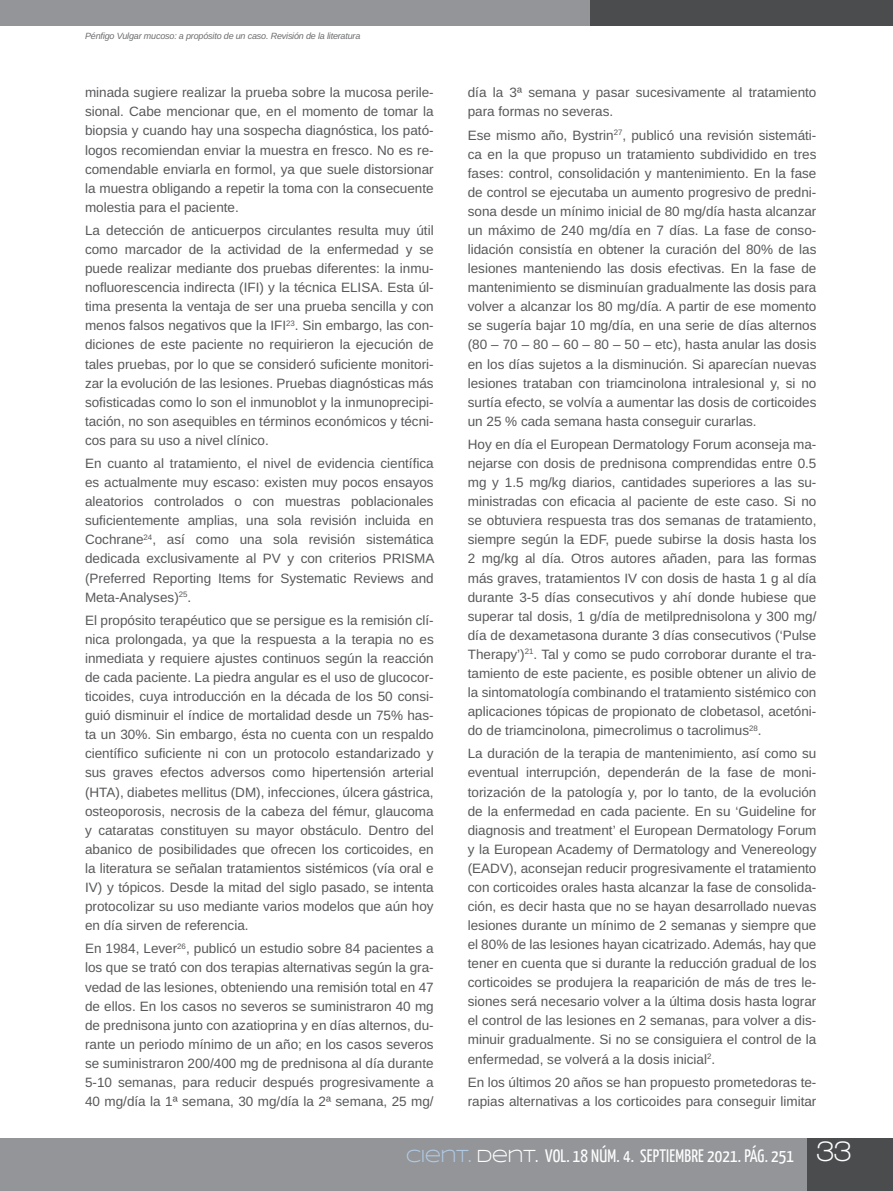
<style>
.page{position:relative;width:893px;height:1191px;background:#fff}
.page>*{position:absolute;margin:0;border:0;box-sizing:border-box;transform-origin:0 0}
.t1{font:700 30px "Walkway";color:#fff}
.t2{font:18px "Yanone Kaffeesatz";letter-spacing:.01em;color:#fff}
.t3{font:13.5px/19px "Arimo";color:#57585a;text-align:justify}
.t4{font:italic 9px "Arimo";letter-spacing:-.02em;color:#6c6d70}
.s1{font-family:"Syncopate";color:#b1cae5}
.s2{font-family:"Syncopate"}
</style>
<div class="page">
<div style="left:0;top:1138px;width:893px;height:53px;background:#939598"></div>
<div style="left:808px;top:1138px;width:85px;height:53px;background:#4b4c4d"></div>
<div style="left:0;top:0;width:893px;height:25px;background:#939598"></div>
<div style="left:591px;top:0;width:302px;height:25px;background:#4b4c4d"></div>
<p class="t4" style="left:85px;top:29px;width:277px">Pénfigo Vulgar mucoso: a propósito de un caso. Revisión de la literatura</p>
<p class="t3" style="left:85px;top:83px;width:350px">minada sugiere realizar la prueba sobre la mucosa perile&shy;sional. Cabe mencionar que, en el momento de tomar la biopsia y cuando hay una sospecha diagnóstica, los pató&shy;logos recomiendan enviar la muestra en fresco. No es re&shy;comendable enviarla en formol, ya que suele distorsionar la muestra obligando a repetir la toma con la consecuente molestia para el paciente.</p>
<p class="t3" style="left:85px;top:221px;width:350px">La detección de anticuerpos circulantes resulta muy útil como marcador de la actividad de la enfermedad y se puede realizar mediante dos pruebas diferentes: la inmu&shy;nofluorescencia indirecta (IFI) y la técnica ELISA. Esta úl&shy;tima presenta la ventaja de ser una prueba sencilla y con menos falsos negativos que la IFI<sup>23</sup>. Sin embargo, las con&shy;diciones de este paciente no requirieron la ejecución de tales pruebas, por lo que se consideró suficiente monitori&shy;zar la evolución de las lesiones. Pruebas diagnósticas más sofisticadas como lo son el inmunoblot y la inmunoprecipi&shy;tación, no son asequibles en términos económicos y técni&shy;cos para su uso a nivel clínico.</p>
<p class="t3" style="left:85px;top:454px;width:351px">En cuanto al tratamiento, el nivel de evidencia científica es actualmente muy escaso: existen muy pocos ensayos aleatorios controlados o con muestras poblacionales suficientemente amplias, una sola revisión incluida en Cochrane<sup>24</sup>, así como una sola revisión sistemática dedicada exclusivamente al PV y con criterios PRISMA (Preferred Reporting Items for Systematic Reviews and Meta-Analyses)<sup>25</sup>.</p>
<p class="t3" style="left:85px;top:611px;width:350px">El propósito terapéutico que se persigue es la remisión clí&shy;nica prolongada, ya que la respuesta a la terapia no es inmediata y requiere ajustes continuos según la reacción de cada paciente. La piedra angular es el uso de glucocor&shy;ticoides, cuya introducción en la década de los 50 consi&shy;guió disminuir el índice de mortalidad desde un 75% has&shy;ta un 30%. Sin embargo, ésta no cuenta con un respaldo científico suficiente ni con un protocolo estandarizado y sus graves efectos adversos como hipertensión arterial (HTA), diabetes mellitus (DM), infecciones, úlcera gástrica, osteoporosis, necrosis de la cabeza del fémur, glaucoma y cataratas constituyen su mayor obstáculo. Dentro del abanico de posibilidades que ofrecen los corticoides, en la literatura se señalan tratamientos sistémicos (vía oral e IV) y tópicos. Desde la mitad del siglo pasado, se intenta protocolizar su uso mediante varios modelos que aún hoy en día sirven de referencia.</p>
<p class="t3" style="left:85px;top:939px;width:350px">En 1984, Lever<sup>26</sup>, publicó un estudio sobre 84 pacientes a los que se trató con dos terapias alternativas según la gra&shy;vedad de las lesiones, obteniendo una remisión total en 47 de ellos. En los casos no severos se suministraron 40 mg de prednisona junto con azatioprina y en días alternos, du&shy;rante un periodo mínimo de un año; en los casos severos se suministraron 200/400 mg de prednisona al día durante 5-10 semanas, para reducir después progresivamente a 40 mg/día la 1ª semana, 30 mg/día la 2ª semana, 25 mg/</p>
<p class="t3" style="left:468px;top:83px;width:350px">día la 3ª semana y pasar sucesivamente al tratamiento para formas no severas.</p>
<p class="t3" style="left:468px;top:126px;width:350px">Ese mismo año, Bystrin<sup>27</sup>, publicó una revisión sistemáti&shy;ca en la que propuso un tratamiento subdividido en tres fases: control, consolidación y mantenimiento. En la fase de control se ejecutaba un aumento progresivo de predni&shy;sona desde un mínimo inicial de 80 mg/día hasta alcanzar un máximo de 240 mg/día en 7 días. La fase de conso&shy;lidación consistía en obtener la curación del 80% de las lesiones manteniendo las dosis efectivas. En la fase de mantenimiento se disminuían gradualmente las dosis para volver a alcanzar los 80 mg/día. A partir de ese momento se sugería bajar 10 mg/día, en una serie de días alternos (80 – 70 – 80 – 60 – 80 – 50 – etc), hasta anular las dosis en los días sujetos a la disminución. Si aparecían nuevas lesiones trataban con triamcinolona intralesional y, si no surtía efecto, se volvía a aumentar las dosis de corticoides un 25 % cada semana hasta conseguir curarlas.</p>
<p class="t3" style="left:468px;top:435px;width:350px">Hoy en día el European Dermatology Forum aconseja ma&shy;nejarse con dosis de prednisona comprendidas entre 0.5 mg y 1.5 mg/kg diarios, cantidades superiores a las su&shy;ministradas con eficacia al paciente de este caso. Si no se obtuviera respuesta tras dos semanas de tratamiento, siempre según la EDF, puede subirse la dosis hasta los 2 mg/kg al día. Otros autores añaden, para las formas más graves, tratamientos IV con dosis de hasta 1 g al día durante 3-5 días consecutivos y ahí donde hubiese que superar tal dosis, 1 g/día de metilprednisolona y 300 mg/ día de dexametasona durante 3 días consecutivos (‘Pulse Therapy’)<sup>21</sup>. Tal y como se pudo corroborar durante el tra&shy;tamiento de este paciente, es posible obtener un alivio de la sintomatología combinando el tratamiento sistémico con aplicaciones tópicas de propionato de clobetasol, acetóni&shy;do de triamcinolona, pimecrolimus o tacrolimus<sup>28</sup>.</p>
<p class="t3" style="left:468px;top:744px;width:350px">La duración de la terapia de mantenimiento, así como su eventual interrupción, dependerán de la fase de moni&shy;torización de la patología y, por lo tanto, de la evolución de la enfermedad en cada paciente. En su ‘Guideline for diagnosis and treatment’ el European Dermatology Forum y la European Academy of Dermatology and Venereology (EADV), aconsejan reducir progresivamente el tratamiento con corticoides orales hasta alcanzar la fase de consolida&shy;ción, es decir hasta que no se hayan desarrollado nuevas lesiones durante un mínimo de 2 semanas y siempre que el 80% de las lesiones hayan cicatrizado. Además, hay que tener en cuenta que si durante la reducción gradual de los corticoides se produjera la reaparición de más de tres le&shy;siones será necesario volver a la última dosis hasta lograr el control de las lesiones en 2 semanas, para volver a dis&shy;minuir gradualmente. Si no se consiguiera el control de la enfermedad, se volverá a la dosis inicial<sup>2</sup>.</p>
<p class="t3" style="left:468px;top:1073px;width:350px">En los últimos 20 años se han propuesto prometedoras te&shy;rapias alternativas a los corticoides para conseguir limitar</p>
<h2 class="t2" style="left:406px;top:1144px;width:390px"><span class="s1">CIENT.</span> <span class="s2">DENT.</span> VOL. 18 NÚM. 4. SEPTIEMBRE 2021. PÁG. 251</h2>
<h1 class="t1" style="left:816px;top:1134px;width:37px">33</h1>
</div>
